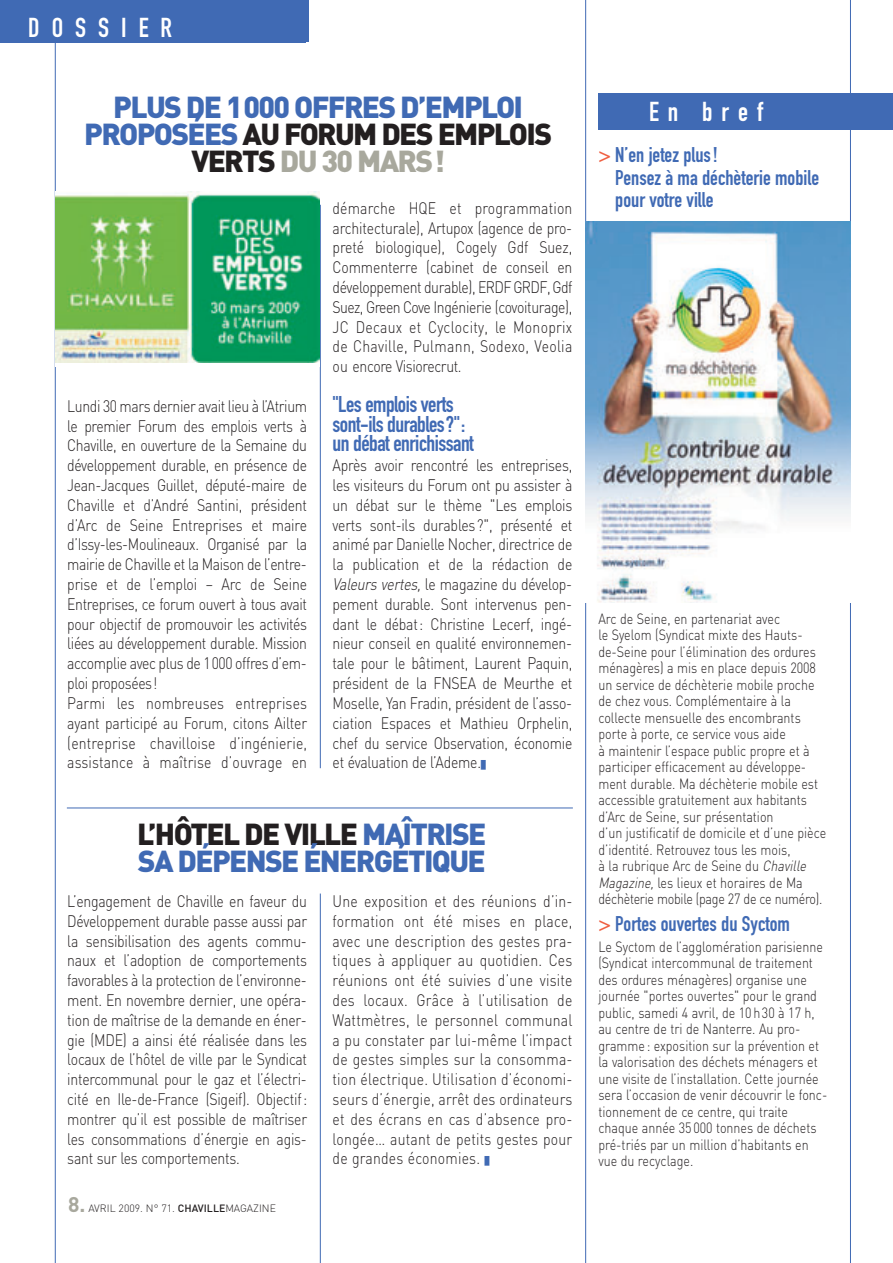
<style>
.page{position:relative;width:893px;height:1263px;background:#fff}
.page>*{position:absolute;margin:0;border:0;box-sizing:border-box;transform-origin:0 0}
.t1{font:900 30px/27px "DIN";letter-spacing:-.055em;color:#406ab4}
.t2{font:27px "DIN Engschrift";letter-spacing:.445em;color:#fff}
.t3{font:22.5px/19.8px "DIN Engschrift";letter-spacing:-.025em;color:#406ab4}
.t4{font:21px/22.5px "DIN Engschrift";color:#406ab4}
.t5{font:300 16.5px/19.8px "DIN";letter-spacing:-.025em;color:#231f20;text-align:justify;scale:.85 1}
.t6{font:300 14.7px/16.5px "DIN";color:#231f20;scale:.85 1}
.t7{font:300 10.5px "DIN";color:#231f20}
.s1{color:#231f20}
.s2{color:#a8a89d}
.s3{font-style:italic}
.s4{color:#406ab4}
.s5{font-weight:700;font-size:21px;color:#a8a89d}
.s6{font-weight:500}
.s7{font-family:"DIN Engschrift Alternate";color:#ef5f41}
</style>
<div class="page">
<div style="left:599px;top:94px;width:294px;height:36px;background:#406ab4"></div>
<hr style="left:320px;top:893px;width:1px;height:370px;background:#406ab4">
<div style="left:0;top:0;width:306px;height:43px;background:#406ab4"></div>
<hr style="left:55px;top:0;width:1px;height:1263px;background:#406ab4">
<hr style="left:320px;top:205px;width:1px;height:563px;background:#406ab4">
<hr style="left:585px;top:0;width:1px;height:1263px;background:#406ab4">
<hr style="left:850px;top:0;width:1px;height:1263px;background:#406ab4">
<div style="left:0;top:0;width:309px;height:42px;background:#406ab4"></div>
<img style="left:586px;top:221px;width:264px;height:382px">
<hr style="left:67px;top:808px;width:506px;height:1px;background:#406ab4">
<svg style="left:56px;top:362px;width:262px;height:1px"></svg>
<img style="left:56px;top:192px;width:264px;height:170px">
<h2 class="t2" style="left:28px;top:18px;width:145px">DOSSIER</h2>
<h1 class="t1" style="left:84px;top:94px;width:469px;text-align:center">PLUS DE 1000 OFFRES D’EMPLOI<br>PROPOSÉES <span class="s1">AU FORUM DES EMPLOIS<br>VERTS</span> <span class="s2">DU 30 MARS!</span></h1>
<p class="t5" style="left:67px;top:396px;width:284px;text-align:left">Lundi 30 mars dernier avait lieu à l’Atrium le premier Forum des emplois verts à Chaville, en ouverture de la Semaine du développement durable, en présence de Jean-Jacques Guillet, député-maire de Chaville et d’André Santini, président d’Arc de Seine Entreprises et maire d’Issy-les-Moulineaux. Organisé par la mairie de Chaville et la Maison de l’entre&shy;prise et de l’emploi – Arc de Seine Entreprises, ce forum ouvert à tous avait pour objectif de promouvoir les activités liées au développement durable. Mission accomplie avec plus de 1000 offres d’em&shy;ploi proposées!<br>Parmi les nombreuses entreprises ayant participé au Forum, citons Ailter (entreprise chavilloise d’ingénierie, assistance à maîtrise d’ouvrage en</p>
<p class="t5" style="left:333px;top:198px;width:284px">démarche HQE et programmation architecturale), Artupox (agence de pro&shy;preté biologique), Cogely Gdf Suez, Commenterre (cabinet de conseil en développement durable), ERDF GRDF, Gdf Suez, Green Cove Ingénierie (covoiturage), JC Decaux et Cyclocity, le Monoprix de Chaville, Pulmann, Sodexo, Veolia ou encore Visiorecrut.</p>
<h3 class="t3" style="left:333px;top:396px;width:143px">"Les emplois verts sont-ils durables?": un débat enrichissant</h3>
<p class="t5" style="left:333px;top:456px;width:284px">Après avoir rencontré les entreprises, les visiteurs du Forum ont pu assister à un débat sur le thème "Les emplois verts sont-ils durables?", présenté et animé par Danielle Nocher, directrice de la publication et de la rédaction de <span class="s3">Valeursvertes,</span>le magazine du dévelop&shy;pement durable. Sont intervenus pen&shy;dant le débat: Christine Lecerf, ingé&shy;nieur conseil en qualité environnemen&shy;tale pour le bâtiment, Laurent Paquin, président de la FNSEA de Meurthe et Moselle, Yan Fradin, président de l’asso&shy;ciation Espaces et Mathieu Orphelin, chef du service Observation, économie et évaluation de l’Ademe.<span class="s4">■</span></p>
<h1 class="t1" style="left:137px;top:821px;width:351px"><span class="s1">L’HÔTEL DE VILLE</span> MAÎTRISE<br>SA DÉPENSE ÉNERGÉTIQUE</h1>
<p class="t5" style="left:67px;top:891px;width:284px">L’engagement de Chaville en faveur du Développement durable passe aussi par la sensibilisation des agents commu&shy;naux et l’adoption de comportements favorables à la protection de l’environne&shy;ment. En novembre dernier, une opéra&shy;tion de maîtrise de la demande en éner&shy;gie (MDE) a ainsi été réalisée dans les locaux de l’hôtel de ville par le Syndicat intercommunal pour le gaz et l’électri&shy;cité en Ile-de-France (Sigeif). Objectif: montrer qu’il est possible de maîtriser les consommations d’énergie en agis&shy;sant sur les comportements.</p>
<p class="t7" style="left:68px;top:1202px;width:209px"><span class="s5">8.</span> AVRIL 2009. N° 71. <span class="s6">CHAVILLE</span>MAGAZINE</p>
<p class="t5" style="left:333px;top:891px;width:284px">Une exposition et des réunions d’in&shy;formation ont été mises en place, avec une description des gestes pra&shy;tiques à appliquer au quotidien. Ces réunions ont été suivies d’une visite des locaux. Grâce à l’utilisation de Wattmètres, le personnel communal a pu constater par lui-même l’impact de gestes simples sur la consomma&shy;tion électrique. Utilisation d’économi&shy;seurs d’énergie, arrêt des ordinateurs et des écrans en cas d’absence pro&shy;longée… autant de petits gestes pour de grandes économies. <span class="s4">■</span></p>
<h2 class="t2" style="left:649px;top:102px;width:116px">En bref</h2>
<p class="t4" style="left:615px;top:145px;width:205px;text-indent:-17px"><span class="s7">&gt;</span> N’en jetez plus!<br>Pensez à ma déchèterie mobile pour votre ville</p>
<p class="t6" style="left:598px;top:610px;width:269px">Arc de Seine, en partenariat avec<br>le Syelom (Syndicat mixte des Hauts&shy;de-Seine pour l’élimination des ordures ménagères) a mis en place depuis 2008 un service de déchèterie mobile proche de chez vous. Complémentaire à la collecte mensuelle des encombrants porte à porte, ce service vous aide<br>à maintenir l’espace public propre et à participer efficacement au développe&shy;ment durable. Ma déchèterie mobile est accessible gratuitement aux habitants d’Arc de Seine, sur présentation<br>d’un justificatif de domicile et d’une pièce d’identité. Retrouvez tous les mois,<br>à la rubrique Arc de Seine du <span class="s3">Chaville Magazine,</span>les lieux et horaires de Ma déchèterie mobile (page 27 de ce numéro).</p>
<p class="t4" style="left:598px;top:914px;width:193px"><span class="s7">&gt;</span> Portes ouvertes du Syctom</p>
<p class="t6" style="left:598px;top:938px;width:271px">Le Syctom de l’agglomération parisienne (Syndicat intercommunal de traitement des ordures ménagères) organise une journée "portes ouvertes" pour le grand public, samedi 4 avril, de 10 h 30 à 17 h, au centre de tri de Nanterre. Au pro&shy;gramme: exposition sur la prévention et la valorisation des déchets ménagers et une visite de l’installation. Cette journée sera l’occasion de venir découvrir le fonc&shy;tionnement de ce centre, qui traite chaque année 35 000 tonnes de déchets pré-triés par un million d’habitants en vue du recyclage.</p>
</div>
